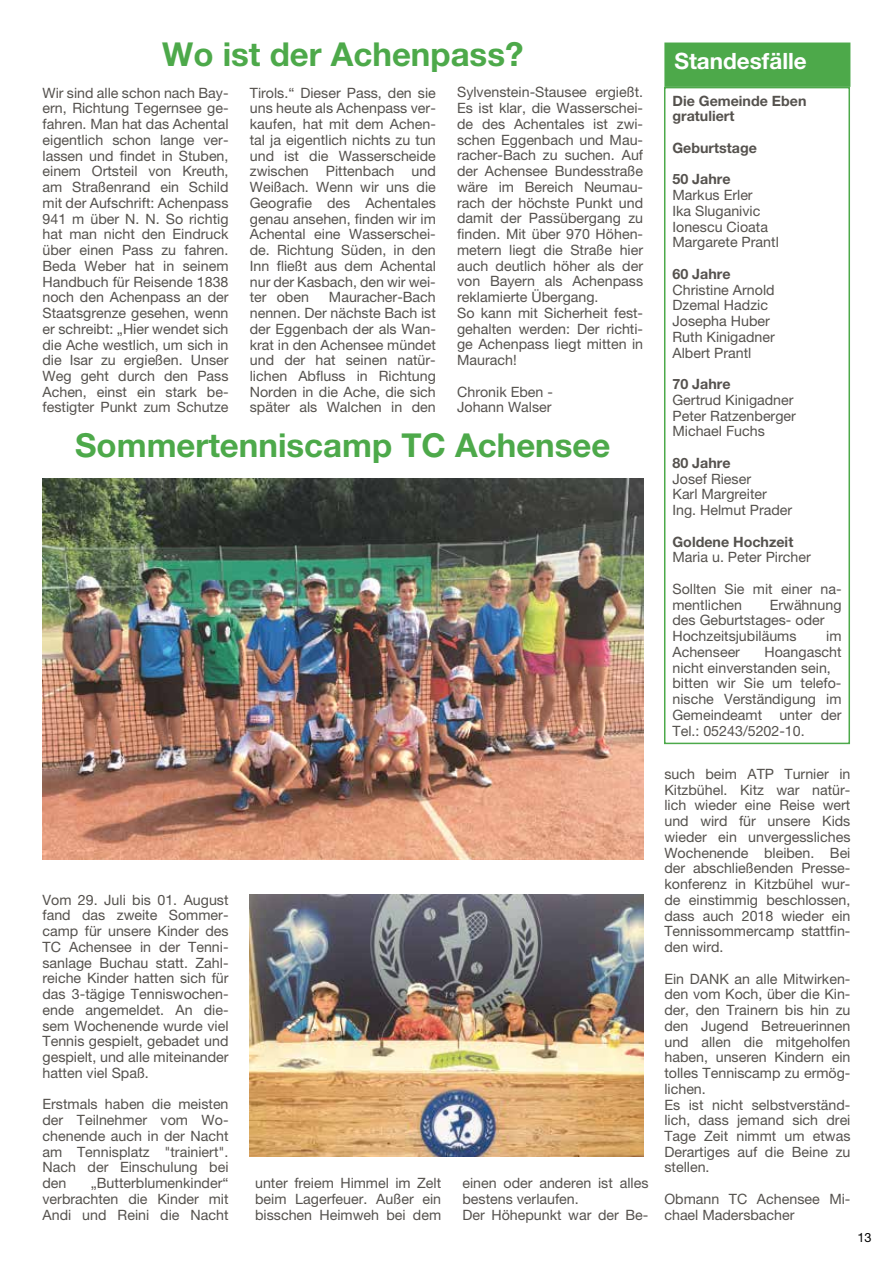
<style>
.page{position:relative;width:893px;height:1263px;background:#fff}
.page>*{position:absolute;margin:0;border:0;box-sizing:border-box;transform-origin:0 0}
.t1{font:700 33px "Helvetica Neue LT Pro";color:#4da94a}
.t2{font:700 22.5px "Helvetica Neue LT Pro";color:#fff}
.t3{font:14.25px/15.8px "Helvetica Neue LT Pro";color:#55524e}
.t4{font:700 14.25px/15.8px "Helvetica Neue LT Pro";color:#55524e}
.t5{font:12.75px "Helvetica Neue LT Pro";color:#000}
</style>
<div class="page">
<div style="left:665px;top:43px;width:185px;height:43px;background:#4da94a"></div>
<div style="left:664px;top:43px;width:186px;height:44px;border:2px solid #4da94a"></div>
<div style="left:664px;top:87px;width:186px;height:657px;border:2px solid #4da94a"></div>
<img style="left:43px;top:479px;width:600px;height:381px">
<img style="left:250px;top:895px;width:393px;height:262px">
<h1 class="t1" style="left:162px;top:34px;width:363px">Wo ist der Achenpass?</h1>
<p class="t3" style="left:250px;top:84px;width:188px;text-align:justify">Tirols.“ Dieser Pass, den sie uns heute als Achenpass ver&shy;kaufen, hat mit dem Achen&shy;tal ja eigentlich nichts zu tun und ist die Wasserscheide zwischen Pittenbach und Weißach. Wenn wir uns die Geografie des Achentales genau ansehen, finden wir im Achental eine Wasserschei&shy;de. Richtung Süden, in den Inn fließt aus dem Achental nur der Kasbach, den wir wei&shy;ter oben</p>
<p class="t3" style="left:457px;top:84px;width:188px">Sylvenstein-Stausee ergießt.<br>Es ist klar, die Wasserschei&shy;de des Achentales ist zwi&shy;schen Eggenbach und Mau&shy;racher-Bach zu suchen. Auf der Achensee Bundesstraße wäre im Bereich Neumau&shy;rach der höchste Punkt und damit der Passübergang zu finden. Mit über 970 Höhen&shy;metern liegt die Straße hier auch deutlich höher als der von Bayern als Achenpass reklamierte Übergang.<br>So kann mit Sicherheit fest&shy;gehalten werden: Der richti&shy;ge Achenpass liegt mitten in<br>Maurach!</p>
<p class="t3" style="left:457px;top:384px;width:97px">Chronik Eben -<br>Johann Walser</p>
<p class="t3" style="left:43px;top:84px;width:188px;text-align:justify">Wir sind alle schon nach Bay&shy;ern, Richtung Tegernsee ge&shy;fahren. Man hat das Achental eigentlich schon lange ver&shy;lassen und findet in Stuben, einem Ortsteil von Kreuth, am Straßenrand ein Schild mit der Aufschrift: Achenpass 941 m über N. N. So richtig hat man nicht den Eindruck über einen Pass zu fahren.<br>Beda Weber hat in seinem Handbuch für Reisende 1838 noch den Achenpass an der Staatsgrenze gesehen, wenn er schreibt: „Hier wendet sich die Ache westlich, um sich in die Isar zu ergießen. Unser Weg geht durch den Pass Achen, einst ein stark be&shy;festigter Punkt zum Schutze</p>
<p class="t3" style="left:250px;top:289px;width:188px;text-align:justify;text-indent:79px">Mauracher-Bach nennen. Der nächste Bach ist der Eggenbach der als Wan&shy;krat in den Achensee mündet und der hat seinen natür&shy;lichen Abfluss in Richtung Norden in die Ache, die sich später als Walchen in den</p>
<h1 class="t1" style="left:75px;top:425px;width:537px">Sommertenniscamp TC Achensee</h1>
<p class="t3" style="left:43px;top:891px;width:188px;text-align:justify">Vom 29. Juli bis 01. August fand das zweite Sommer&shy;camp für unsere Kinder des TC Achensee in der Tenni&shy;sanlage Buchau statt. Zahl&shy;reiche Kinder hatten sich für das 3-tägige Tenniswochen&shy;ende angemeldet. An die&shy;sem Wochenende wurde viel Tennis gespielt, gebadet und gespielt, und alle miteinander hatten viel Spaß.</p>
<p class="t3" style="left:43px;top:1096px;width:188px;text-align:justify">Erstmals haben die meisten der Teilnehmer vom Wo&shy;chenende auch in der Nacht am Tennisplatz "trainiert".<br>Nach der Einschulung bei den</p>
<p class="t3" style="left:43px;top:1175px;width:188px;text-align:justify;text-indent:48px">„Butterblumenkinder“ verbrachten die Kinder mit Andi und Reini die Nacht</p>
<p class="t3" style="left:255px;top:1175px;width:188px;text-align:justify">unter freiem Himmel im Zelt beim Lagerfeuer. Außer ein bisschen Heimweh bei dem</p>
<p class="t3" style="left:462px;top:1175px;width:188px">einen oder anderen ist alles bestens verlaufen.<br>Der Höhepunkt war der Be-</p>
<h2 class="t2" style="left:674px;top:47px;width:134px">Standesfälle</h2>
<p class="t4" style="left:672px;top:92px;width:136px">Die Gemeinde Eben gratuliert</p>
<p class="t4" style="left:672px;top:140px;width:86px">Geburtstage</p>
<p class="t4" style="left:672px;top:171px;width:60px">50 Jahre</p>
<p class="t3" style="left:672px;top:187px;width:108px">Markus Erler<br>Ika Sluganivic<br>Ionescu Cioata<br>Margarete Prantl</p>
<p class="t4" style="left:672px;top:266px;width:60px">60 Jahre</p>
<p class="t3" style="left:672px;top:281px;width:104px">Christine Arnold<br>Dzemal Hadzic<br>Josepha Huber<br>Ruth Kinigadner<br>Albert Prantl</p>
<p class="t4" style="left:672px;top:376px;width:60px">70 Jahre</p>
<p class="t3" style="left:672px;top:392px;width:125px">Gertrud Kinigadner<br>Peter Ratzenberger<br>Michael Fuchs</p>
<p class="t4" style="left:672px;top:455px;width:60px">80 Jahre</p>
<p class="t3" style="left:672px;top:470px;width:121px">Josef Rieser<br>Karl Margreiter<br>Ing. Helmut Prader</p>
<p class="t4" style="left:672px;top:533px;width:122px">Goldene Hochzeit</p>
<p class="t3" style="left:672px;top:549px;width:140px">Maria u. Peter Pircher</p>
<p class="t3" style="left:672px;top:581px;width:171px">Sollten Sie mit einer na&shy;mentlichen</p>
<p class="t3" style="left:672px;top:596px;width:171px;text-indent:97px">Erwähnung des Geburtstages- oder<br>Hochzeitsjubiläums</p>
<p class="t3" style="left:826px;top:628px;width:17px">im</p>
<p class="t3" style="left:672px;top:644px;width:69px">Achenseer</p>
<p class="t3" style="left:672px;top:644px;width:171px;text-indent:92px">Hoangascht nicht einverstanden sein, bitten wir Sie um telefo&shy;nische Verständigung im<br>Gemeindeamt unter der<br>Tel.: 05243/5202-10.</p>
<p class="t3" style="left:664px;top:766px;width:188px;text-align:justify">such beim ATP Turnier in Kitzbühel. Kitz war natür&shy;lich wieder eine Reise wert und wird für unsere Kids wieder ein unvergessliches Wochenende bleiben. Bei der abschließenden Presse&shy;konferenz in Kitzbühel wur&shy;de einstimmig beschlossen, dass auch 2018 wieder ein Tennissommercamp stattfin&shy;den wird.</p>
<p class="t3" style="left:664px;top:970px;width:188px">Ein DANK an alle Mitwirken&shy;den vom Koch, über die Kin&shy;der, den Trainern bis hin zu den Jugend Betreuerinnen und allen die mitgeholfen haben, unseren Kindern ein tolles Tenniscamp zu ermög&shy;lichen.<br>Es ist nicht selbstverständ&shy;lich, dass jemand sich drei<br>Tage Zeit nimmt um etwas<br>Derartiges auf die Beine zu stellen.</p>
<p class="t3" style="left:664px;top:1191px;width:188px">Obmann TC Achensee Mi&shy;chael Madersbacher</p>
<p class="t5" style="left:857px;top:1229px;width:16px">13</p>
</div>
